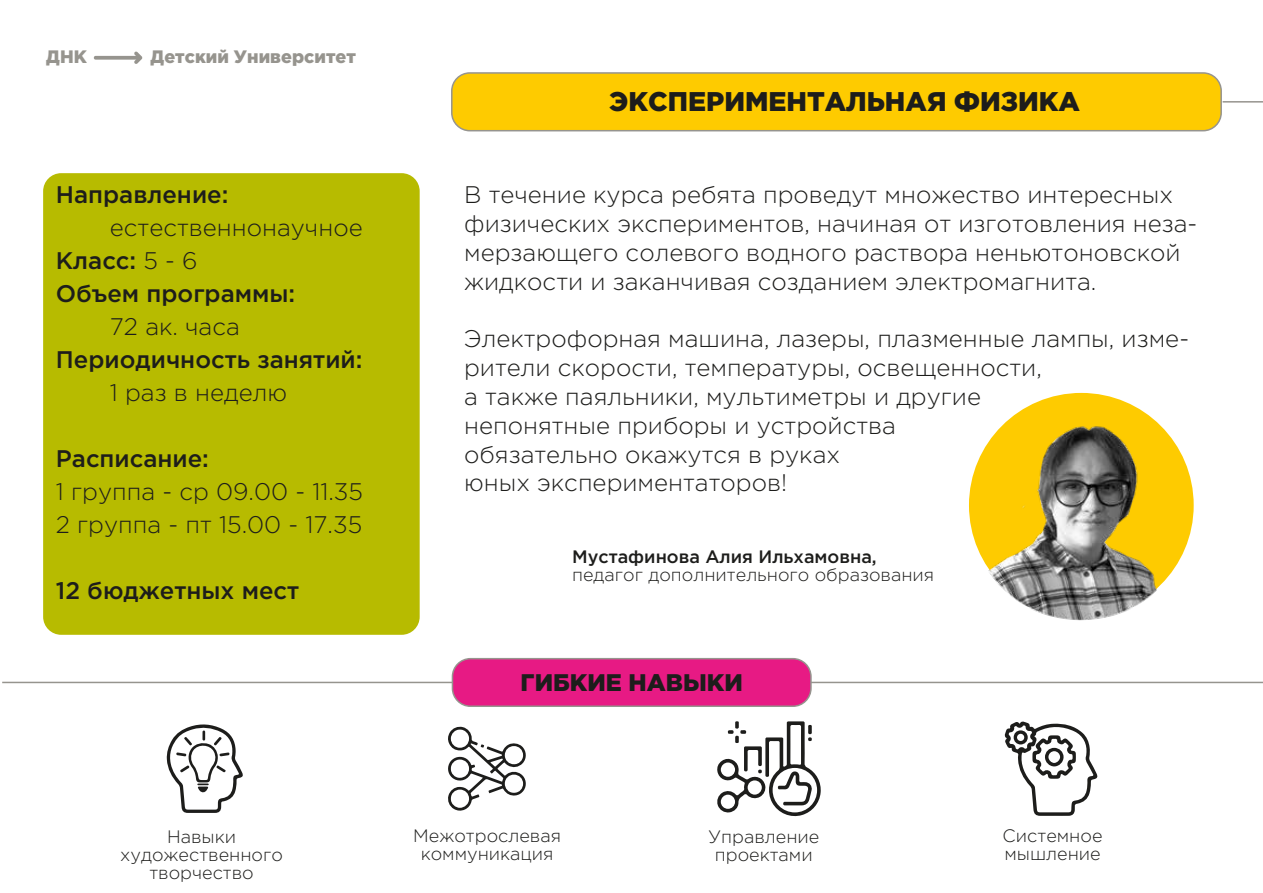
<style>
.page{position:relative;width:1263px;height:893px;background:#fff}
.page>*{position:absolute;margin:0;border:0;box-sizing:border-box;transform-origin:0 0}
.t1{font:900 27px "Gotham Pro";color:#1d1d1b}
.t2{font:300 24px/28.8px "Gotham Pro";color:#1d1d1b}
.t3{font:500 24px "Gotham Pro";color:#1d1d1b}
.t4{font:900 24px "Gotham Pro";color:#1d1d1b}
.t5{font:300 18px/18px "Gotham Pro";color:#1d1d1b;text-align:center}
.t6{font:500 18px "Gotham Pro";color:#1d1d1b}
.t7{font:900 18px "Gotham Pro";color:#96948e}
.s1{font-weight:500}
</style>
<div class="page">
<div style="left:43px;top:173px;width:377px;height:462px;background:#b7bb00;border-radius:18px"></div>
<div style="left:452px;top:73px;width:769px;height:58px;background:#fecb00;border-radius:18px"></div>
<div style="left:451px;top:72px;width:771px;height:59px;border:2px solid #96948e;border-radius:18px"></div>
<div style="left:452px;top:659px;width:359px;height:47px;background:#e71a84;border-radius:18px"></div>
<div style="left:452px;top:658px;width:360px;height:49px;border:2px solid #96948e;border-radius:18px"></div>
<hr style="left:2px;top:682px;width:450px;height:1px;background:#96948e">
<hr style="left:811px;top:682px;width:452px;height:1px;background:#96948e">
<hr style="left:1222px;top:101px;width:41px;height:2px;background:#96948e">
<svg style="left:93px;top:51px;width:49px;height:13px"></svg>
<div style="left:969px;top:393px;width:225px;height:225px;background:#fecb00;border-radius:50%"></div>
<svg style="left:166px;top:724px;width:77px;height:89px"></svg>
<svg style="left:717px;top:721px;width:104px;height:96px"></svg>
<div style="left:721px;top:762px;width:14px;height:15px;background:#fff;border-radius:50%"></div>
<div style="left:721px;top:795px;width:14px;height:14px;background:#fff;border-radius:50%"></div>
<div style="left:748px;top:780px;width:14px;height:15px;background:#fff;border-radius:50%"></div>
<img style="left:989px;top:422px;width:170px;height:198px">
<svg style="left:1004px;top:721px;width:94px;height:95px"></svg>
<div style="left:1017px;top:734px;width:7px;height:7px;background:#fff;border-radius:50%"></div>
<div style="left:1048px;top:751px;width:12px;height:12px;background:#fff;border-radius:50%"></div>
<svg style="left:448px;top:726px;width:78px;height:85px"></svg>
<p class="t7" style="left:46px;top:46px;width:42px">ДНК</p>
<p class="t7" style="left:151px;top:46px;width:207px">Детский Университет</p>
<p class="t3" style="left:56px;top:181px;width:174px">Направление:</p>
<p class="t2" style="left:56px;top:212px;width:308px;line-height:33px;text-indent:54px">естественнонаучное<br><span class="s1">Класс:</span> 5 - 6<br><span class="s1">Объем программы:</span></p>
<p class="t2" style="left:110px;top:313px;width:131px">72 ак. часа</p>
<p class="t3" style="left:56px;top:346px;width:308px">Периодичность занятий:</p>
<p class="t2" style="left:110px;top:379px;width:179px">1 раз в неделю</p>
<p class="t3" style="left:56px;top:445px;width:154px">Расписание:</p>
<p class="t2" style="left:56px;top:476px;width:309px;line-height:33px">1 группа - ср 09.00 - 11.35<br>2 группа - пт 15.00 - 17.35</p>
<p class="t3" style="left:56px;top:577px;width:245px">12 бюджетных мест</p>
<p class="t1" style="left:609px;top:85px;width:473px">ЭКСПЕРИМЕНТАЛЬНАЯ ФИЗИКА</p>
<p class="t2" style="left:464px;top:181px;width:735px">В течение курса ребята проведут множество интересных физических экспериментов, начиная от изготовления неза&shy;мерзающего солевого водного раствора неньютоновской жидкости и заканчивая созданием электромагнита.</p>
<p class="t2" style="left:464px;top:325px;width:726px">Электрофорная машина, лазеры, плазменные лампы, изме&shy;рители скорости, температуры, освещенности,<br>а также паяльники, мультиметры и другие<br>непонятные приборы и устройства<br>обязательно окажутся в руках<br>юных экспериментаторов!</p>
<p class="t6" style="left:572px;top:547px;width:306px">Мустафинова Алия Ильхамовна,</p>
<p class="t5" style="left:572px;top:566px;width:364px">педагог дополнительного образования</p>
<p class="t4" style="left:521px;top:668px;width:224px">ГИБКИЕ НАВЫКИ</p>
<p class="t5" style="left:120px;top:827px;width:164px">Навыки художественного творчество</p>
<p class="t5" style="left:708px;top:827px;width:113px">Управление проектами</p>
<p class="t5" style="left:1002px;top:826px;width:101px;text-align:left">Системное мышление</p>
<p class="t5" style="left:413px;top:827px;width:149px">Межотрослевая коммуникация</p>
</div>
